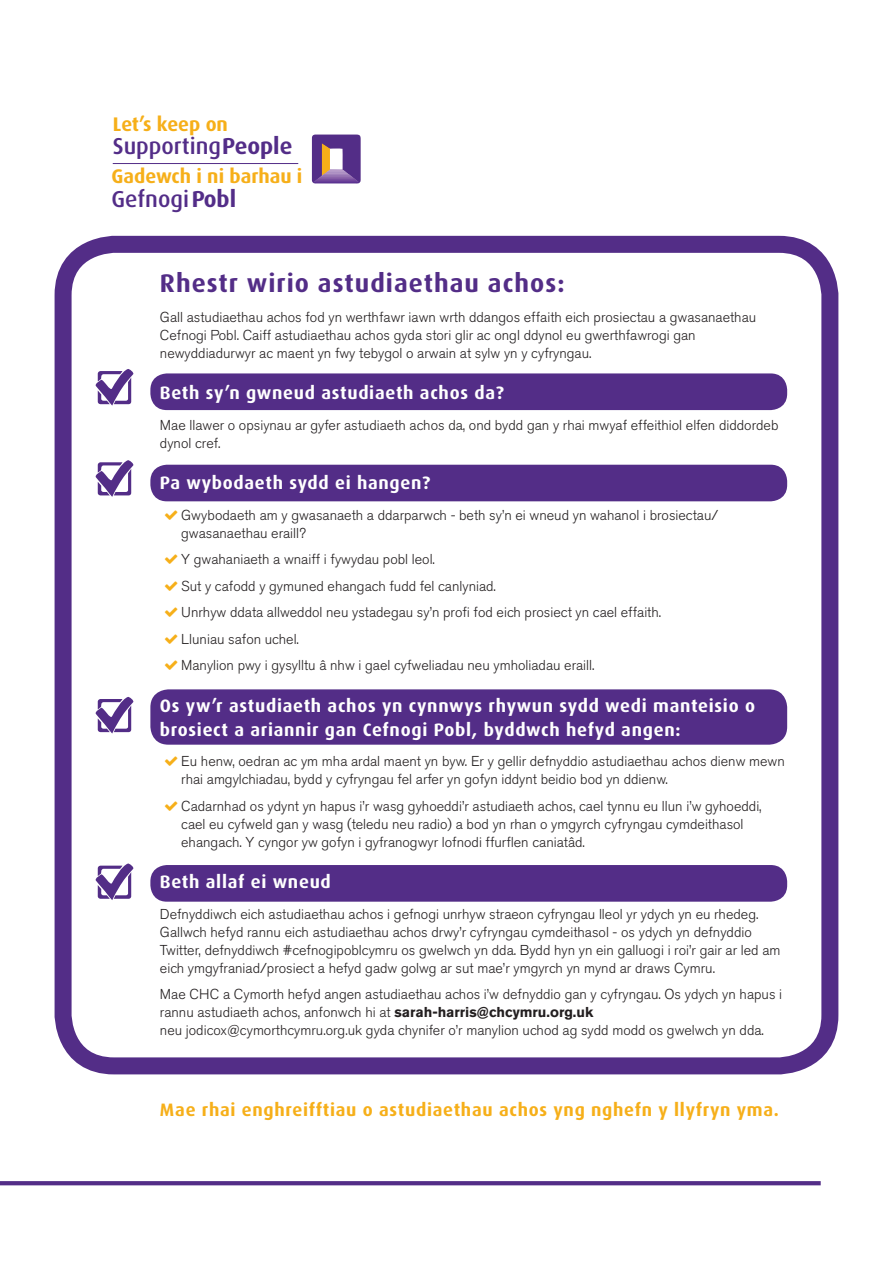
<style>
.page{position:relative;width:893px;height:1263px;background:#fff}
.page>*{position:absolute;margin:0;border:0;box-sizing:border-box;transform-origin:0 0}
.sub{font:700 25.5px "Dax";letter-spacing:.04em;color:#532d87}
.t1{font:500 23.1px "Dax";color:#532d88}
.t2{font:700 19.65px "Dax";color:#f6af19}
.sub-2{font:700 18px/24px "Dax";letter-spacing:.04em;color:#fff}
.sub-3{font:700 18px "Dax";letter-spacing:.04em;color:#f6af19}
.body{font:300 14.25px/18px "Akzidenz Grotesk Pro";color:#231f20}
.s1{font-weight:700}
</style>
<div class="page">
<svg style="left:1px;top:1181px;width:820px;height:4px;fill:#532d87"></svg>
<div style="left:150px;top:865px;width:637px;height:37px;background:#532d87;border-radius:17px"></div>
<div style="left:150px;top:689px;width:637px;height:56px;background:#532d87;border-radius:18px"></div>
<div style="left:150px;top:465px;width:637px;height:36px;background:#532d87;border-radius:17px"></div>
<div style="left:150px;top:373px;width:637px;height:37px;background:#532d87;border-radius:17px"></div>
<svg style="left:312px;top:135px;width:49px;height:49px"></svg>
<hr style="left:113px;top:163px;width:185px;height:1px;background:#532d88">
<svg style="left:95px;top:369px;width:39px;height:37px"></svg>
<svg style="left:95px;top:460px;width:39px;height:37px"></svg>
<svg style="left:95px;top:696px;width:39px;height:37px"></svg>
<svg style="left:95px;top:863px;width:39px;height:37px"></svg>
<div style="left:55px;top:236px;width:783px;height:838px;border:17px solid #532d87;border-radius:51px"></div>
<h3 class="t2" style="left:113px;top:113px;width:117px">Let’s keep on</h3>
<h2 class="t1" style="left:113px;top:133px;width:181px">Supporting <span class="s1">People</span></h2>
<h3 class="t2" style="left:111px;top:165px;width:192px">Gadewch i ni barhau i</h3>
<h2 class="t1" style="left:111px;top:186px;width:126px">Gefnogi <span class="s1">Pobl</span></h2>
<p class="sub" style="left:160px;top:268px;width:406px">Rhestr wirio astudiaethau achos:</p>
<p class="body" style="left:160px;top:308px;width:598px">Gall astudiaethau achos fod yn werthfawr iawn wrth ddangos effaith eich prosiectau a gwasanaethau<br>Cefnogi Pobl. Caiff astudiaethau achos gyda stori glir ac ongl ddynol eu gwerthfawrogi gan newyddiadurwyr ac maent yn fwy tebygol o arwain at sylw yn y cyfryngau.</p>
<p class="sub-2" style="left:160px;top:381px;width:345px">Beth sy’n gwneud astudiaeth achos da?</p>
<p class="body" style="left:160px;top:416px;width:620px">Mae llawer o opsiynau ar gyfer astudiaeth achos da, ond bydd gan y rhai mwyaf effeithiol elfen diddordeb dynol cref.</p>
<p class="sub-2" style="left:160px;top:471px;width:272px">Pa wybodaeth sydd ei hangen?</p>
<p class="body" style="left:181px;top:506px;width:539px">Gwybodaeth am y gwasanaeth a ddarparwch - beth sy’n ei wneud yn wahanol i brosiectau/ gwasanaethau eraill?</p>
<p class="body" style="left:181px;top:550px;width:255px">Y gwahaniaeth a wnaiff i fywydau pobl leol.</p>
<p class="body" style="left:181px;top:577px;width:316px">Sut y cafodd y gymuned ehangach fudd fel canlyniad.</p>
<p class="body" style="left:181px;top:603px;width:482px">Unrhyw ddata allweddol neu ystadegau sy’n profi fod eich prosiect yn cael effaith.</p>
<p class="body" style="left:181px;top:630px;width:119px">Lluniau safon uchel.</p>
<p class="body" style="left:181px;top:656px;width:415px">Manylion pwy i gysylltu â nhw i gael cyfweliadau neu ymholiadau eraill.</p>
<p class="sub-2" style="left:160px;top:693px;width:597px">Os yw’r astudiaeth achos yn cynnwys rhywun sydd wedi manteisio o brosiect a ariannir gan Cefnogi Pobl, byddwch hefyd angen:</p>
<p class="body" style="left:181px;top:752px;width:605px">Eu henw, oedran ac ym mha ardal maent yn byw. Er y gellir defnyddio astudiaethau achos dienw mewn rhai amgylchiadau, bydd y cyfryngau fel arfer yn gofyn iddynt beidio bod yn ddienw.</p>
<p class="body" style="left:181px;top:797px;width:582px">Cadarnhad os ydynt yn hapus i’r wasg gyhoeddi’r astudiaeth achos, cael tynnu eu llun i’w gyhoeddi, cael eu cyfweld gan y wasg (teledu neu radio) a bod yn rhan o ymgyrch cyfryngau cymdeithasol ehangach. Y cyngor yw gofyn i gyfranogwyr lofnodi ffurflen caniatâd.</p>
<p class="sub-2" style="left:160px;top:870px;width:172px">Beth allaf ei wneud</p>
<p class="body" style="left:160px;top:904px;width:622px">Defnyddiwch eich astudiaethau achos i gefnogi unrhyw straeon cyfryngau lleol yr ydych yn eu rhedeg.<br>Gallwch hefyd rannu eich astudiaethau achos drwy’r cyfryngau cymdeithasol - os ydych yn defnyddio Twitter, defnyddiwch #cefnogipoblcymru os gwelwch yn dda. Bydd hyn yn ein galluogi i roi’r gair ar led am eich ymgyfraniad/prosiect a hefyd gadw golwg ar sut mae’r ymgyrch yn mynd ar draws Cymru.</p>
<p class="body" style="left:160px;top:985px;width:624px">Mae CHC a Cymorth hefyd angen astudiaethau achos i’w defnyddio gan y cyfryngau. Os ydych yn hapus i rannu astudiaeth achos, anfonwch hi at <span class="s1">sarah-harris@chcymru.org.uk<br></span>neu jodicox@cymorthcymru.org.uk gyda chynifer o’r manylion uchod ag sydd modd os gwelwch yn dda.</p>
<p class="sub-3" style="left:160px;top:1099px;width:621px">Mae rhai enghreifftiau o astudiaethau achos yng nghefn y llyfryn yma.</p>
</div>
